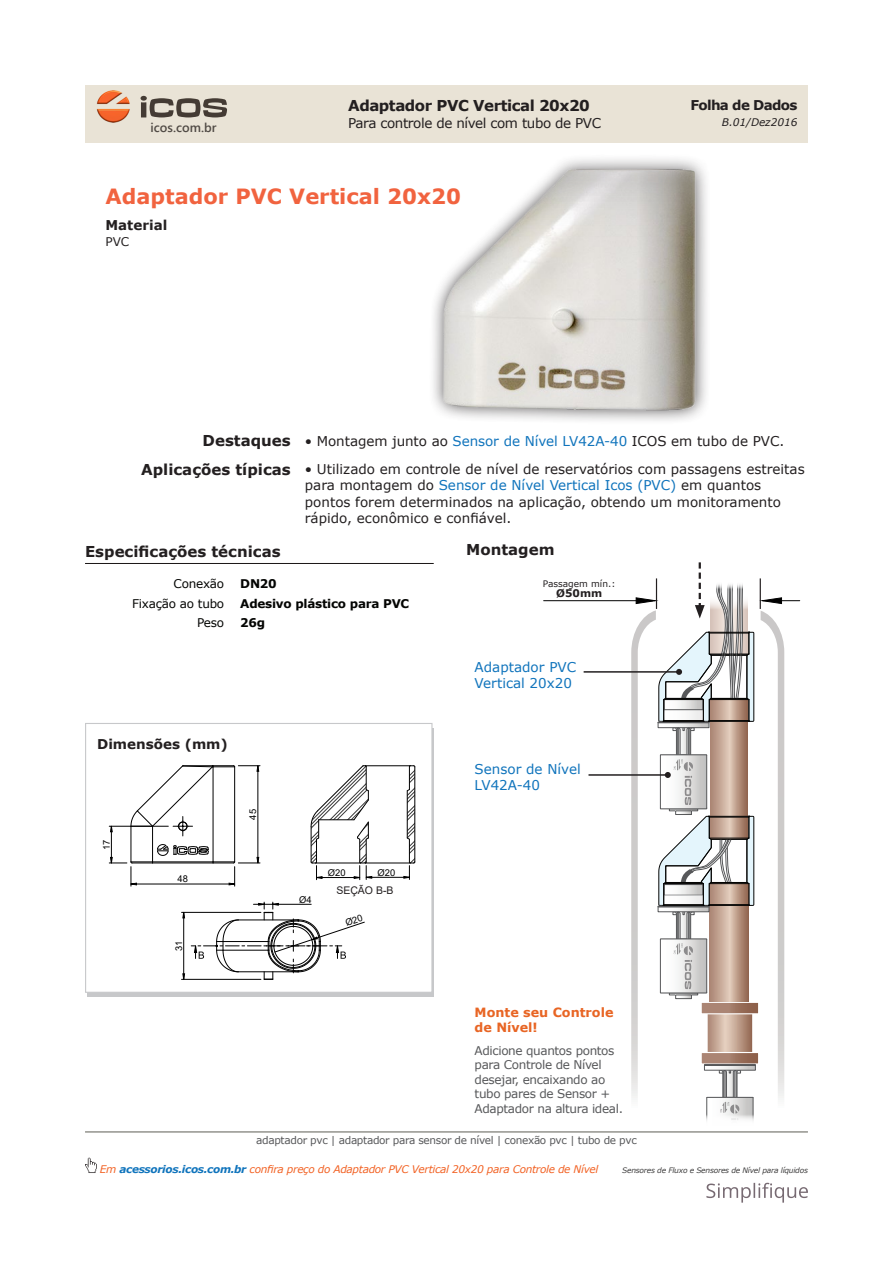
<style>
.page{position:relative;width:893px;height:1263px;background:#fff}
.page>*{position:absolute;margin:0;border:0;box-sizing:border-box;transform-origin:0 0}
.t1{font:700 21px "Verdana";color:#f1633f}
.t2{font:700 15px "Verdana";color:#231f20}
.t3{font:700 15px "Verdana";letter-spacing:-.03em;color:#231f20}
.t4{font:13.5px/16.2px "Verdana";color:#231f20}
.t5{font:13.5px/16.2px "Verdana";color:#1074bc}
.t6{font:13.5px "Verdana";letter-spacing:-.03em;color:#231f20}
.t7{font:700 13.5px "Verdana";color:#231f20}
.t8{font:700 13.5px "Verdana";letter-spacing:-.05em;color:#231f20}
.t9{font:700 12.75px/15.3px "Verdana";color:#e86524}
.t10{font:600 12.75px "Segoe UI";color:#504a45}
.t11{font:12px/14.4px "Verdana";letter-spacing:-.03em;color:#57585a}
.t12{font:700 12px/19.5px "Verdana";letter-spacing:-.02em;color:#040503}
.t13{font:12px/19.5px "Verdana";letter-spacing:-.02em;color:#040503;text-align:right}
.t14{font:12px "Verdana";color:#231f20}
.t15{font:italic 10.5px "Verdana";letter-spacing:-.03em;color:#f26224}
.t16{font:10.5px "Verdana";letter-spacing:-.03em;color:#57585a}
.t17{font:italic 10.5px "Verdana";color:#231f20}
.t18{font:10.5px "Arial";color:#231f20}
.t19{font:700 10.5px "Verdana";color:#231f20}
.t20{font:9.3px "Arial";color:#000}
.t21{font:9px "Verdana";color:#231f20}
.t22{font:italic 7.5px "Verdana";letter-spacing:-.03em;color:#3e3d3d}
.s1{color:#1074bc}
.s2{font-weight:700;color:#1074bc}
</style>
<div class="page">
<svg style="left:706px;top:1110px;width:48px;height:4px"></svg>
<svg style="left:631px;top:630px;width:153px;height:480px"></svg>
<div style="left:85px;top:85px;width:723px;height:58px;background:#e9e3d6"></div>
<svg style="left:141px;top:96px;width:86px;height:21px"></svg>
<img style="left:97px;top:91px;width:33px;height:32px">
<hr style="left:85px;top:1131px;width:723px;height:2px;background:#94948e">
<svg style="left:85px;top:1158px;width:12px;height:15px"></svg>
<div style="left:87px;top:728px;width:347px;height:269px;background:#c7c8ca"></div>
<div style="left:85px;top:723px;width:347px;height:270px;background:#fff;border:1px solid #c7c8ca"></div>
<hr style="left:544px;top:600px;width:109px;height:1px;background:#000">
<hr style="left:763px;top:600px;width:37px;height:1px;background:#000">
<hr style="left:85px;top:563px;width:349px;height:1px;background:#1a1616">
<img style="left:433px;top:161px;width:273px;height:260px">
<svg style="left:706px;top:1183px;width:102px;height:20px"></svg>
<hr style="left:584px;top:671px;width:95px;height:2px;background:#231f20">
<hr style="left:588px;top:774px;width:80px;height:2px;background:#231f20">
<svg style="left:636px;top:562px;width:146px;height:431px"></svg>
<svg style="left:109px;top:765px;width:307px;height:215px"></svg>
<p class="t10" style="left:151px;top:117px;width:67px">icos.com.br</p>
<p class="t3" style="left:348px;top:95px;width:243px">Adaptador PVC Vertical 20x20</p>
<p class="t6" style="left:348px;top:113px;width:255px">Para controle de nível com tubo de PVC</p>
<h1 class="t1" style="left:105px;top:182px;width:357px">Adaptador PVC Vertical 20x20</h1>
<p class="t7" style="left:105px;top:216px;width:63px">Material</p>
<p class="t14" style="left:105px;top:233px;width:25px">PVC</p>
<p class="t8" style="left:690px;top:95px;width:109px">Folha de Dados</p>
<p class="t17" style="left:722px;top:115px;width:77px">B.01/Dez2016</p>
<p class="t2" style="left:203px;top:430px;width:90px">Destaques</p>
<p class="t2" style="left:141px;top:458px;width:151px">Aplicações típicas</p>
<p class="t4" style="left:305px;top:433px;width:481px">• Montagem junto ao <span class="s1">Sensor de Nível LV42A-40</span> ICOS em tubo de PVC.</p>
<p class="t4" style="left:305px;top:461px;width:501px">• Utilizado em controle de nível de reservatórios com passagens estreitas para montagem do <span class="s1">Sensor de Nível Vertical Icos (PVC)</span> em quantos pontos forem determinados na aplicação, obtendo um monitoramento rápido, econômico e confiável.</p>
<p class="t2" style="left:85px;top:540px;width:197px">Especificações técnicas</p>
<p class="t13" style="left:132px;top:574px;width:93px">Conexão<br>Fixação ao tubo<br>Peso</p>
<p class="t12" style="left:240px;top:574px;width:171px">DN20<br>Adesivo plástico para PVC<br>26g</p>
<p class="t7" style="left:97px;top:734px;width:132px">Dimensões (mm)</p>
<p class="t20" style="left:100px;top:850px;width:12px;rotate:-90deg">17</p>
<p class="t20" style="left:178px;top:873px;width:12px">48</p>
<p class="t20" style="left:246px;top:819px;width:12px;rotate:-90deg">45</p>
<p class="t20" style="left:172px;top:951px;width:12px;rotate:-90deg">31</p>
<p class="t20" style="left:299px;top:893px;width:14px">Ø4</p>
<p class="t20" style="left:328px;top:866px;width:19px">Ø20</p>
<p class="t20" style="left:378px;top:866px;width:19px">Ø20</p>
<p class="t18" style="left:336px;top:883px;width:59px">SEÇÃO B-B</p>
<p class="t2" style="left:466px;top:539px;width:90px">Montagem</p>
<p class="t21" style="left:543px;top:577px;width:74px">Passagem mín.:</p>
<p class="t19" style="left:556px;top:586px;width:48px">Ø50mm</p>
<p class="t5" style="left:475px;top:659px;width:103px">Adaptador PVC<br>Vertical 20x20</p>
<p class="t5" style="left:475px;top:761px;width:108px">Sensor de Nível<br>LV42A-40</p>
<p class="t9" style="left:475px;top:1004px;width:140px">Monte seu Controle de Nível!</p>
<p class="t11" style="left:475px;top:1043px;width:150px">Adicione quantos pontos para Controle de Nível desejar, encaixando ao tubo pares de Sensor +<br>Adaptador na altura ideal.</p>
<p class="t16" style="left:256px;top:1133px;width:382px">adaptador pvc | adaptador para sensor de nível | conexão pvc | tubo de pvc</p>
<p class="t15" style="left:100px;top:1162px;width:500px">Em <span class="s2">acessorios.icos.com.br</span> confira preço do Adaptador PVC Vertical 20x20 para Controle de Nível</p>
<p class="t22" style="left:622px;top:1165px;width:187px">Sensores de Fluxo e Sensores de Nível para líquidos</p>
</div>
